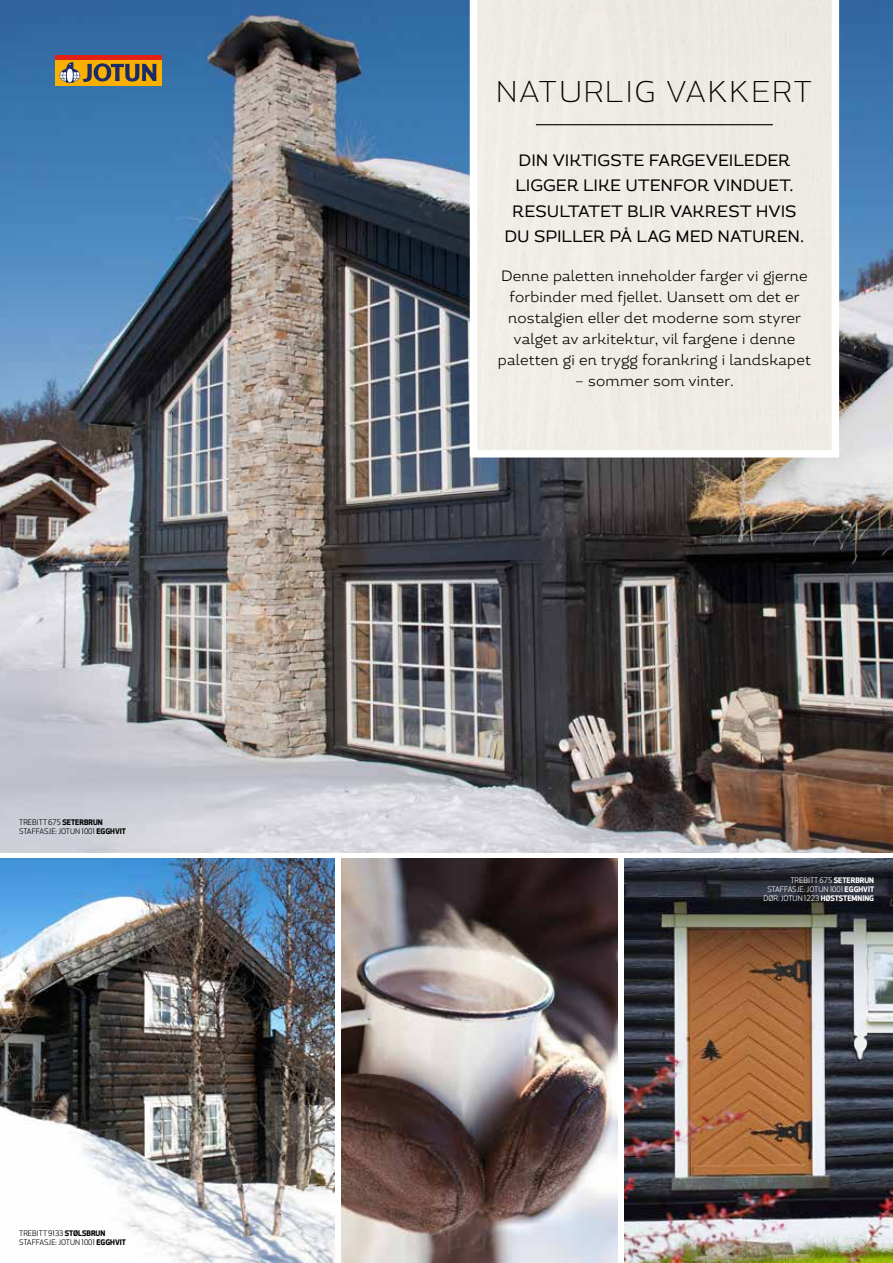
<style>
.page{position:relative;width:893px;height:1263px;background:#fff}
.page>*{position:absolute;margin:0;border:0;box-sizing:border-box;transform-origin:0 0}
.t1{font:42px "Apex Sans Light C";letter-spacing:-.005em;color:#000}
.t2{font:16.5px/25.5px "Magallanes Essential";color:#000;text-align:center}
.t3{font:300 15px/21px "Magallanes Essential";letter-spacing:.01em;color:#000;text-align:center}
.t4{font:7.5px/9px "Apex New";color:#000}
.t5{font:7.5px/9px "Apex New";color:#fff;text-align:right}
.s1{font-weight:700}
</style>
<div class="page">
<img style="left:0;top:0;width:893px;height:852px">
<img style="left:0;top:859px;width:334px;height:404px">
<div style="left:55px;top:60px;width:107px;height:26px;background:#f9b000"></div>
<div style="left:55px;top:55px;width:107px;height:5px;background:#e41f13"></div>
<svg style="left:60px;top:62px;width:96px;height:21px"></svg>
<img style="left:341px;top:859px;width:276px;height:404px">
<img style="left:625px;top:859px;width:268px;height:404px">
<div style="left:470px;top:0;width:369px;height:457px;background:#f0ebe5"></div>
<hr style="left:536px;top:124px;width:237px;height:1px;background:#000">
<p class="t4" style="left:19px;top:818px;width:108px">TREBITT 675 <span class="s1">SETERBRUN<br></span>STAFFASJE: JOTUN 1001 <span class="s1">EGGHVIT</span></p>
<p class="t4" style="left:19px;top:1229px;width:108px">TREBITT 9133 <span class="s1">STØLSBRUN<br></span>STAFFASJE: JOTUN 1001 <span class="s1">EGGHVIT</span></p>
<h1 class="t1" style="left:495px;top:59px;width:320px">naturlig vakkert</h1>
<p class="t2" style="left:504px;top:148px;width:301px">DIN VIKTIGSTE FARGEVEILEDER<br>LIGGER LIKE UTENFOR VINDUET.<br>RESULTATET BLIR VAKREST HVIS<br>DU SPILLER PÅ LAG MED NATUREN.</p>
<p class="t3" style="left:498px;top:266px;width:315px">Denne paletten inneholder farger vi gjerne forbinder med fjellet. Uansett om det er nostalgien eller det moderne som styrer valget av arkitektur, vil fargene i denne paletten gi en trygg forankring i landskapet</p>
<p class="t3" style="left:575px;top:371px;width:160px">– sommer som vinter.</p>
<p class="t5" style="left:764px;top:875px;width:112px">TREBITT 675 <span class="s1">SETERBRUN<br></span>STAFFASJE: JOTUN 1001 <span class="s1">EGGHVIT<br></span>DØR: JOTUN 1223 <span class="s1">HØSTSTEMNING</span></p>
</div>
